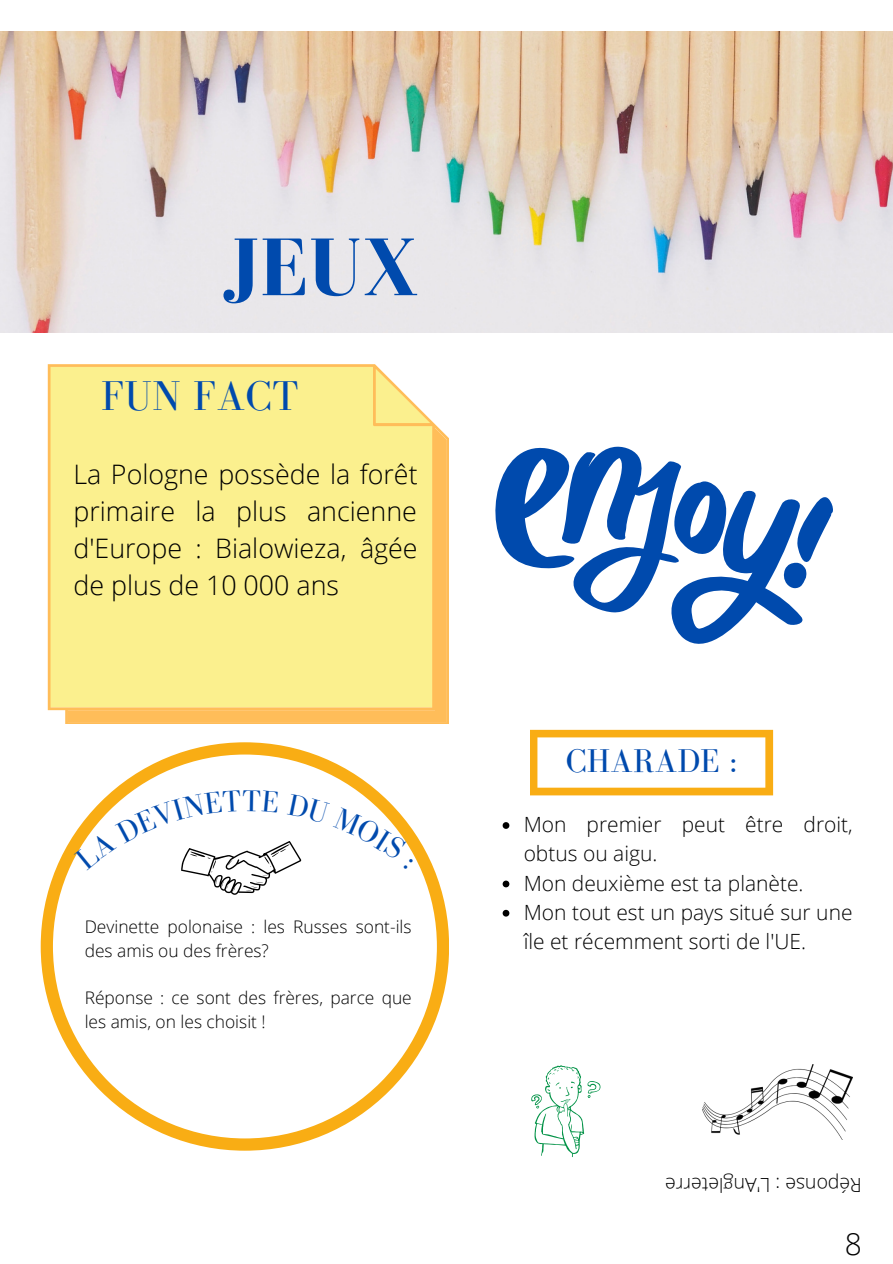
<style>
.page{position:relative;width:893px;height:1264px;background:#fff}
.page>*{position:absolute;margin:0;border:0;box-sizing:border-box;transform-origin:0 0}
.t1{font:700 83.85px "Bodoni FLF";color:#004aad}
.t2{font:42.9px "Bodoni FLF";letter-spacing:.01em;color:#004aad}
.t3{font:33.9px "Bodoni FLF";letter-spacing:.01em;color:#004aad}
.t4{font:300 30px "Open Sans";color:#000}
.t5{font:300 26.85px/36.9px "Open Sans";color:#000;text-align:justify}
.t6{font:300 21px/29.2px "Open Sans";color:#000}
.t7{font:300 19.5px "Open Sans";color:#000}
.t8{font:300 17.4px/23.5px "Open Sans";color:#000}
</style>
<div class="page">
<img style="left:0;top:31px;width:892px;height:302px">
<svg style="left:41px;top:742px;width:408px;height:408px"></svg>
<svg style="left:48px;top:364px;width:401px;height:359px;background:#fbeb8b"></svg>
<svg style="left:530px;top:729px;width:243px;height:66px"></svg>
<svg style="left:531px;top:1065px;width:69px;height:92px"></svg>
<svg style="left:495px;top:446px;width:338px;height:198px"></svg>
<img style="left:702px;top:1064px;width:150px;height:75px">
<svg style="left:502px;top:822px;width:7px;height:6px"></svg>
<svg style="left:502px;top:880px;width:7px;height:7px"></svg>
<svg style="left:502px;top:909px;width:7px;height:7px"></svg>
<svg style="left:74px;top:789px;width:339px;height:105px"></svg>
<h1 class="t1" style="left:223px;top:222px;width:197px">JEUX</h1>
<h2 class="t2" style="left:101px;top:372px;width:200px">FUN FACT</h2>
<p class="t5" style="left:73px;top:455px;width:345px">La Pologne possède la forêt primaire la plus ancienne d'Europe : Bialowieza, âgée de plus de 10 000 ans</p>
<p class="t8" style="left:85px;top:914px;width:328px">Devinette polonaise : les Russes sont-ils des amis ou des frères?</p>
<p class="t8" style="left:85px;top:985px;width:328px">Réponse : ce sont des frères, parce que les amis, on les choisit !</p>
<h3 class="t3" style="left:565px;top:742px;width:173px">CHARADE :</h3>
<p class="t6" style="left:523px;top:809px;width:330px">Mon premier peut être droit, obtus ou aigu.<br>Mon deuxième est ta planète.<br>Mon tout est un pays situé sur une île et récemment sorti de l'UE.</p>
<p class="t7" style="left:861px;top:1198px;width:198px;rotate:-180deg">esnopéR A ' L: er rete l gn</p>
<h3 class="t4" style="left:844px;top:1222px;width:19px">8</h3>
</div>
